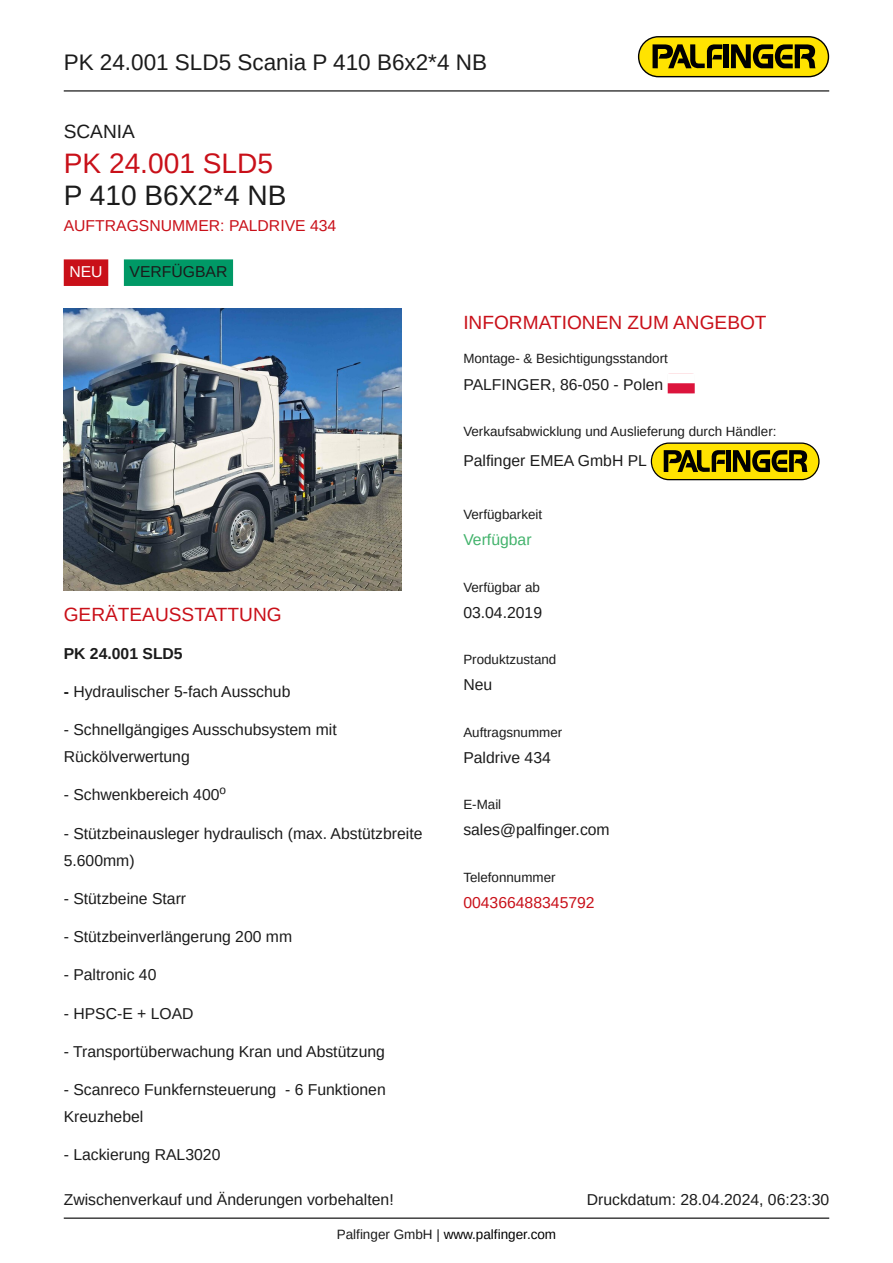
<style>
.page{position:relative;width:893px;height:1263px;background:#fff}
.page>*{position:absolute;margin:0;border:0;box-sizing:border-box;transform-origin:0 0}
.t1{font:28.2px "Arimo";color:#c91019}
.t2{font:28.2px "Arimo";color:#1b1b1b}
.t3{font:22.5px "Arimo";color:#1b1b1b}
.t4{font:19.2px "Arimo";color:#c91019}
.t5{font:19.2px "Arimo";color:#1b1b1b}
.t6{font:15.75px/27px "Arimo";color:#1b1b1b}
.t7{font:15.75px "Arimo";color:#c91019}
.t8{font:15.75px "Arimo";color:#43b36c}
.t9{font:15.75px "Arimo";color:#fff}
.t10{font:13.5px "Arimo";color:#000}
.t11{font:13.35px "Arimo";color:#1b1b1b}
.t12{font:11.85px "Arimo";color:#1b1b1b}
.s1{color:#1b1b1b}
</style>
<div class="page">
<hr style="left:64px;top:90px;width:765px;height:1px;background:#000">
<hr style="left:64px;top:1217px;width:765px;height:2px;background:#000">
<svg style="left:638px;top:36px;width:191px;height:41px;background:#a3930b"></svg>
<div style="left:64px;top:259px;width:44px;height:27px;background:#c91019"></div>
<div style="left:124px;top:259px;width:109px;height:27px;background:#096"></div>
<img style="left:64px;top:309px;width:337px;height:281px">
<div style="left:668px;top:383px;width:27px;height:10px;background:#dc143c"></div>
<svg style="left:651px;top:442px;width:168px;height:38px;background:#a4940e"></svg>
<h2 class="t3" style="left:64px;top:51px;width:425px">PK 24.001 SLD5 Scania P 410 B6x2*4 NB</h2>
<p class="t5" style="left:64px;top:122px;width:73px">SCANIA</p>
<h1 class="t1" style="left:64px;top:149px;width:211px">PK 24.001 SLD5</h1>
<h1 class="t2" style="left:64px;top:182px;width:224px">P 410 B6X2*4 NB</h1>
<p class="t7" style="left:64px;top:218px;width:274px">AUFTRAGSNUMMER: PALDRIVE 434</p>
<p class="t9" style="left:69px;top:264px;width:35px">NEU</p>
<p class="t6" style="left:130px;top:259px;width:99px">VERFÜGBAR</p>
<p class="t4" style="left:64px;top:605px;width:219px">GERÄTEAUSSTATTUNG</p>
<p class="t6" style="left:64px;top:641px;width:120px">PK 24.001 SLD5</p>
<p class="t6" style="left:64px;top:678px;width:228px">- Hydraulischer 5-fach Ausschub</p>
<p class="t6" style="left:64px;top:716px;width:275px">- Schnellgängiges Ausschubsystem mit<br>Rückölverwertung</p>
<p class="t6" style="left:64px;top:782px;width:157px">- Schwenkbereich 400</p>
<p class="t6" style="left:64px;top:820px;width:360px">- Stützbeinausleger hydraulisch (max. Abstützbreite<br>5.600mm)</p>
<p class="t6" style="left:64px;top:885px;width:124px">- Stützbeine Starr</p>
<p class="t6" style="left:64px;top:924px;width:230px">- Stützbeinverlängerung 200 mm</p>
<p class="t6" style="left:64px;top:962px;width:94px">- Paltronic 40</p>
<p class="t6" style="left:64px;top:1000px;width:131px">- HPSC-E + LOAD</p>
<p class="t6" style="left:64px;top:1038px;width:323px">- Transportüberwachung Kran und Abstützung</p>
<p class="t6" style="left:64px;top:1076px;width:323px">- Scanreco Funkfernsteuerung - 6 Funktionen<br>Kreuzhebel</p>
<p class="t6" style="left:64px;top:1142px;width:158px">- Lackierung RAL3020</p>
<p class="t12" style="left:220px;top:784px;width:8px">o</p>
<p class="t4" style="left:463px;top:313px;width:305px">INFORMATIONEN ZUM ANGEBOT</p>
<p class="t11" style="left:463px;top:352px;width:206px">Montage- &amp; Besichtigungsstandort</p>
<p class="t6" style="left:463px;top:372px;width:201px">PALFINGER, 86-050 - Polen</p>
<p class="t11" style="left:463px;top:424px;width:315px">Verkaufsabwicklung und Auslieferung durch Händler:</p>
<p class="t6" style="left:463px;top:447px;width:185px">Palfinger EMEA GmbH PL</p>
<p class="t11" style="left:463px;top:508px;width:80px">Verfügbarkeit</p>
<p class="t8" style="left:463px;top:532px;width:70px">Verfügbar</p>
<p class="t11" style="left:463px;top:581px;width:78px">Verfügbar ab</p>
<p class="t6" style="left:463px;top:599px;width:80px">03.04.2019</p>
<p class="t11" style="left:463px;top:653px;width:94px">Produktzustand</p>
<p class="t6" style="left:463px;top:672px;width:30px">Neu</p>
<p class="t11" style="left:463px;top:726px;width:100px">Auftragsnummer</p>
<p class="t6" style="left:463px;top:744px;width:89px">Paldrive 434</p>
<p class="t11" style="left:463px;top:798px;width:39px">E-Mail</p>
<p class="t6" style="left:463px;top:817px;width:148px">sales@palfinger.com</p>
<p class="t11" style="left:463px;top:870px;width:94px">Telefonnummer</p>
<p class="t7" style="left:463px;top:894px;width:133px">004366488345792</p>
<p class="t6" style="left:64px;top:1187px;width:331px">Zwischenverkauf und Änderungen vorbehalten!</p>
<p class="t6" style="left:587px;top:1187px;width:244px">Druckdatum: 28.04.2024, 06:23:30</p>
<p class="t10" style="left:337px;top:1228px;width:221px"><span class="s1">Palfinger GmbH |</span> www.palfinger.com</p>
</div>
